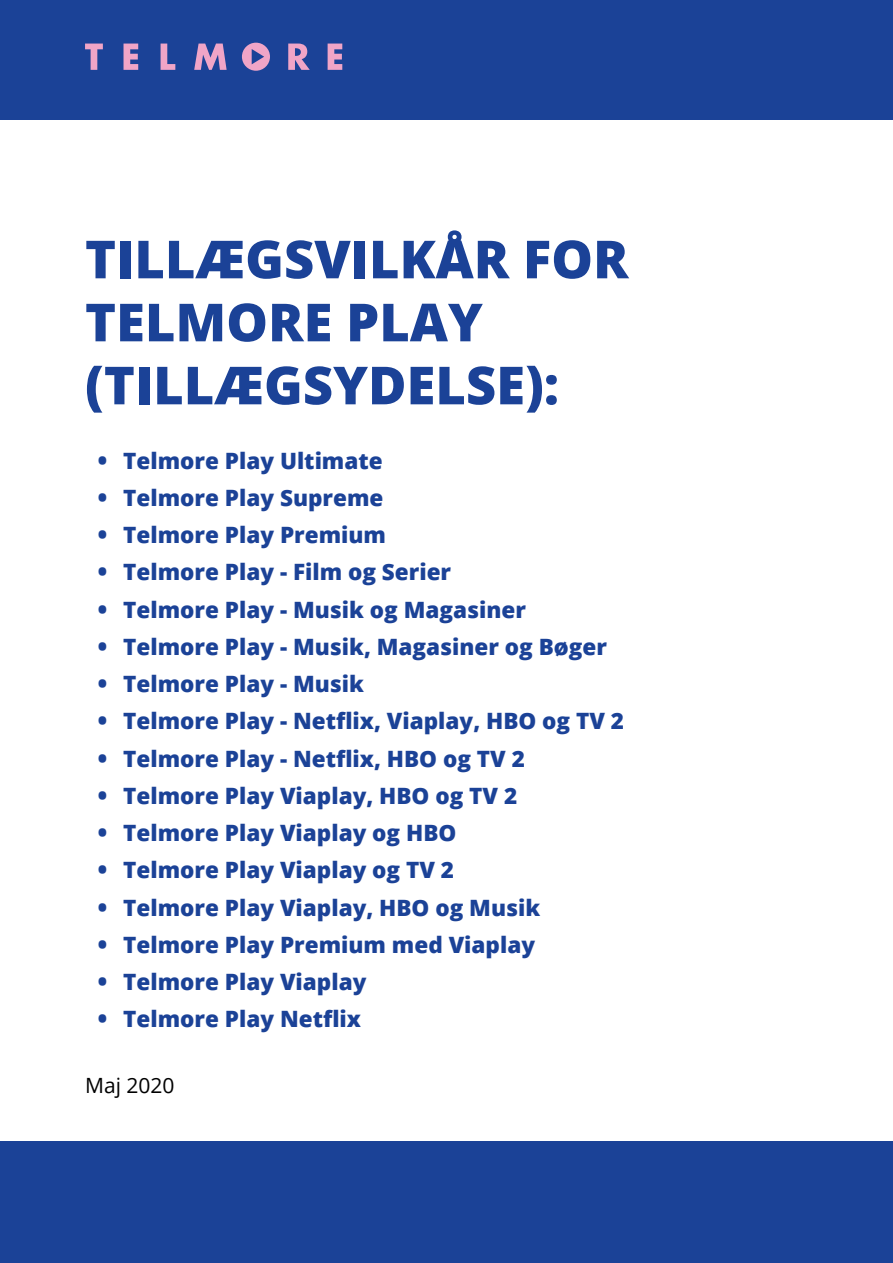
<style>
.page{position:relative;width:893px;height:1263px;background:#fff}
.page>*{position:absolute;margin:0;border:0;box-sizing:border-box;transform-origin:0 0}
.t1{font:800 52.5px/63px "Open Sans";color:#1b4297}
.t2{font:800 22.5px "Open Sans";color:#1b4297}
.t3{font:21px "Open Sans";color:#000}
.s1{font-size:24px}
</style>
<div class="page">
<div style="left:0;top:0;width:893px;height:120px;background:#1b4297"></div>
<div style="left:0;top:1142px;width:893px;height:121px;background:#1b4297"></div>
<svg style="left:85px;top:44px;width:18px;height:26px"></svg>
<svg style="left:124px;top:44px;width:14px;height:26px"></svg>
<svg style="left:161px;top:44px;width:14px;height:26px"></svg>
<svg style="left:194px;top:44px;width:33px;height:26px"></svg>
<svg style="left:288px;top:44px;width:22px;height:26px"></svg>
<svg style="left:328px;top:44px;width:14px;height:26px"></svg>
<svg style="left:242px;top:43px;width:28px;height:28px"></svg>
<h1 class="t1" style="left:85px;top:225px;width:545px">TILLÆGSVILKÅR FOR<br>TELMORE PLAY (TILLÆGSYDELSE):</h1>
<p class="t2" style="left:98px;top:443px;width:286px"><span class="s1">•</span> Telmore Play Ultimate</p>
<p class="t2" style="left:98px;top:480px;width:287px"><span class="s1">•</span> Telmore Play Supreme</p>
<p class="t2" style="left:98px;top:518px;width:290px"><span class="s1">•</span> Telmore Play Premium</p>
<p class="t2" style="left:98px;top:555px;width:355px"><span class="s1">•</span> Telmore Play - Film og Serier</p>
<p class="t2" style="left:98px;top:592px;width:430px"><span class="s1">•</span> Telmore Play - Musik og Magasiner</p>
<p class="t2" style="left:98px;top:630px;width:511px"><span class="s1">•</span> Telmore Play - Musik, Magasiner og Bøger</p>
<p class="t2" style="left:98px;top:667px;width:268px"><span class="s1">•</span> Telmore Play - Musik</p>
<p class="t2" style="left:98px;top:704px;width:528px"><span class="s1">•</span> Telmore Play - Netflix, Viaplay, HBO og TV 2</p>
<p class="t2" style="left:98px;top:741px;width:429px"><span class="s1">•</span> Telmore Play - Netflix, HBO og TV 2</p>
<p class="t2" style="left:98px;top:779px;width:421px"><span class="s1">•</span> Telmore Play Viaplay, HBO og TV 2</p>
<p class="t2" style="left:98px;top:816px;width:360px"><span class="s1">•</span> Telmore Play Viaplay og HBO</p>
<p class="t2" style="left:98px;top:853px;width:358px"><span class="s1">•</span> Telmore Play Viaplay og TV 2</p>
<p class="t2" style="left:98px;top:890px;width:444px"><span class="s1">•</span> Telmore Play Viaplay, HBO og Musik</p>
<p class="t2" style="left:98px;top:928px;width:439px"><span class="s1">•</span> Telmore Play Premium med Viaplay</p>
<p class="t2" style="left:98px;top:965px;width:270px"><span class="s1">•</span> Telmore Play Viaplay</p>
<p class="t2" style="left:98px;top:1002px;width:265px"><span class="s1">•</span> Telmore Play Netflix</p>
<p class="t3" style="left:85px;top:1071px;width:91px">Maj 2020</p>
</div>
